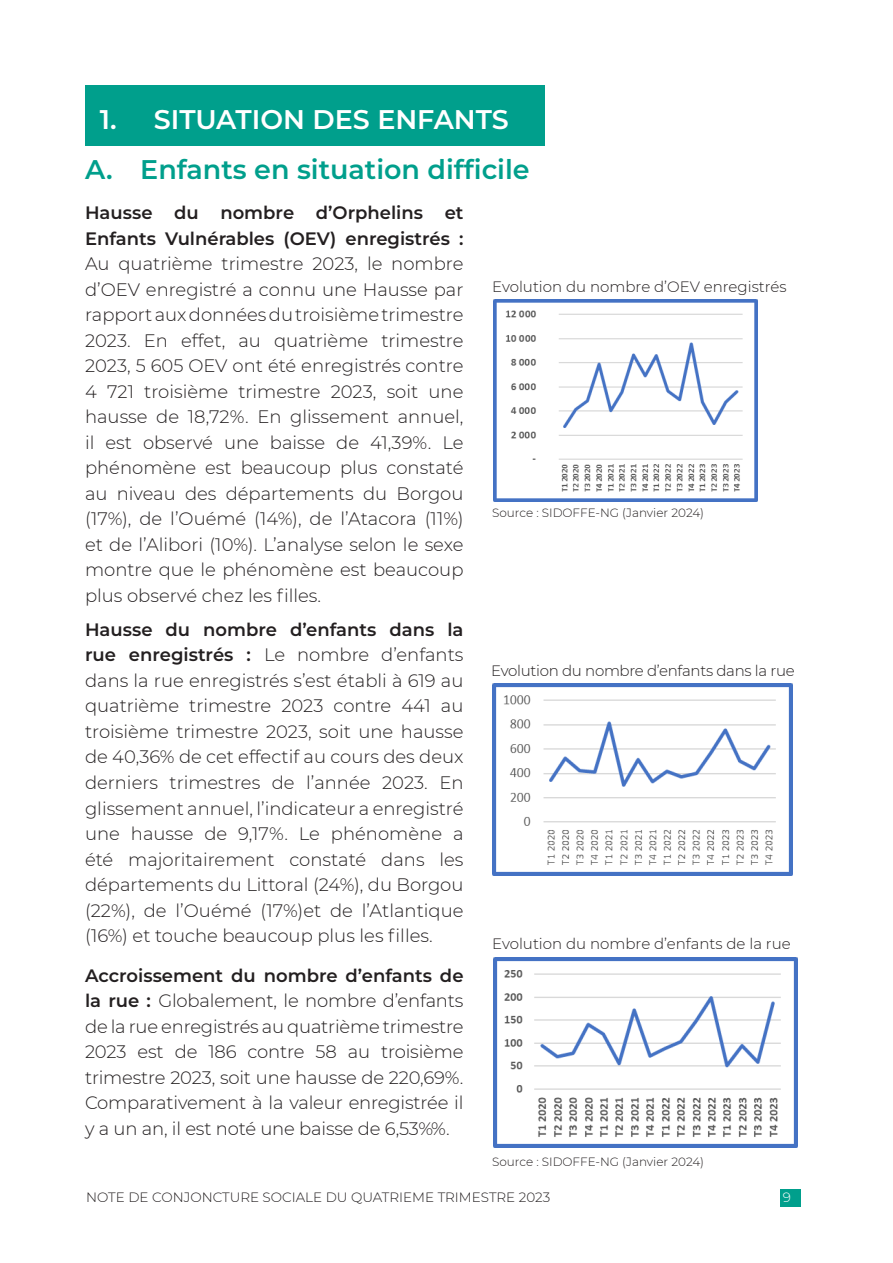
<style>
.page{position:relative;width:893px;height:1263px;background:#fff}
.page>*{position:absolute;margin:0;border:0;box-sizing:border-box;transform-origin:0 0}
.t1{font:600 27px "Montserrat";color:#009f8c}
.t2{font:600 27px "Montserrat";color:#fff}
.t3{font:300 18px/25.5px "Montserrat";color:#231f20;text-align:justify}
.t4{font:300 15px "Montserrat";color:#231f20}
.t5{font:300 15px "Montserrat";letter-spacing:-.02em;color:#231f20}
.t6{font:300 13.5px "Montserrat";color:#231f20}
.t7{font:300 13.5px "Montserrat";color:#fff}
.t8{font:300 12px "Montserrat";color:#231f20}
.s1{font-weight:600}
</style>
<div class="page">
<div style="left:780px;top:1189px;width:21px;height:18px;background:#009f8c"></div>
<div style="left:85px;top:85px;width:459px;height:61px;background:#009f8c"></div>
<img style="left:494px;top:299px;width:263px;height:202px">
<img style="left:493px;top:684px;width:299px;height:191px">
<img style="left:493px;top:958px;width:304px;height:189px">
<p class="t2" style="left:100px;top:101px;width:410px">1. SITUATION DES ENFANTS</p>
<p class="t1" style="left:85px;top:150px;width:446px">A. Enfants en situation difficile</p>
<p class="t3" style="left:85px;top:200px;width:380px"><span class="s1">Hausse du nombre d’Orphelins et Enfants Vulnérables (OEV) enregistrés :<br></span>Au quatrième trimestre 2023, le nombre d’OEV enregistré a connu une Hausse par rapport aux données du troisième trimestre 2023. En effet, au quatrième trimestre 2023, 5 605 OEV ont été enregistrés contre 4 721 troisième trimestre 2023, soit une hausse de 18,72%. En glissement annuel, il est observé une baisse de 41,39%. Le phénomène est beaucoup plus constaté au niveau des départements du Borgou (17%), de l’Ouémé (14%), de l’Atacora (11%) et de l’Alibori (10%). L’analyse selon le sexe montre que le phénomène est beaucoup plus observé chez les filles.</p>
<p class="t3" style="left:85px;top:616px;width:380px"><span class="s1">Hausse du nombre d’enfants dans la rue enregistrés :</span> Le nombre d’enfants dans la rue enregistrés s’est établi à 619 au quatrième trimestre 2023 contre 441 au troisième trimestre 2023, soit une hausse de 40,36% de cet effectif au cours des deux derniers trimestres de l’année 2023. En glissement annuel, l’indicateur a enregistré une hausse de 9,17%. Le phénomène a été majoritairement constaté dans les départements du Littoral (24%), du Borgou (22%), de l’Ouémé (17%)et de l’Atlantique (16%) et touche beaucoup plus les filles.</p>
<p class="t3" style="left:85px;top:962px;width:380px"><span class="s1">Accroissement du nombre d’enfants de la rue :</span> Globalement, le nombre d’enfants de la rue enregistrés au quatrième trimestre 2023 est de 186 contre 58 au troisième trimestre 2023, soit une hausse de 220,69%.<br>Comparativement à la valeur enregistrée il y a un an, il est noté une baisse de 6,53%%.</p>
<p class="t4" style="left:492px;top:276px;width:296px">Evolution du nombre d’OEV enregistrés</p>
<p class="t8" style="left:492px;top:504px;width:213px">Source : SIDOFFE-NG (Janvier 2024)</p>
<p class="t5" style="left:491px;top:660px;width:305px">Evolution du nombre d’enfants dans la rue</p>
<p class="t4" style="left:492px;top:933px;width:300px">Evolution du nombre d’enfants de la rue</p>
<p class="t8" style="left:492px;top:1154px;width:213px">Source : SIDOFFE-NG (Janvier 2024)</p>
<p class="t6" style="left:86px;top:1188px;width:466px">NOTE DE CONJONCTURE SOCIALE DU QUATRIEME TRIMESTRE 2023</p>
<p class="t7" style="left:783px;top:1188px;width:10px">9</p>
</div>
